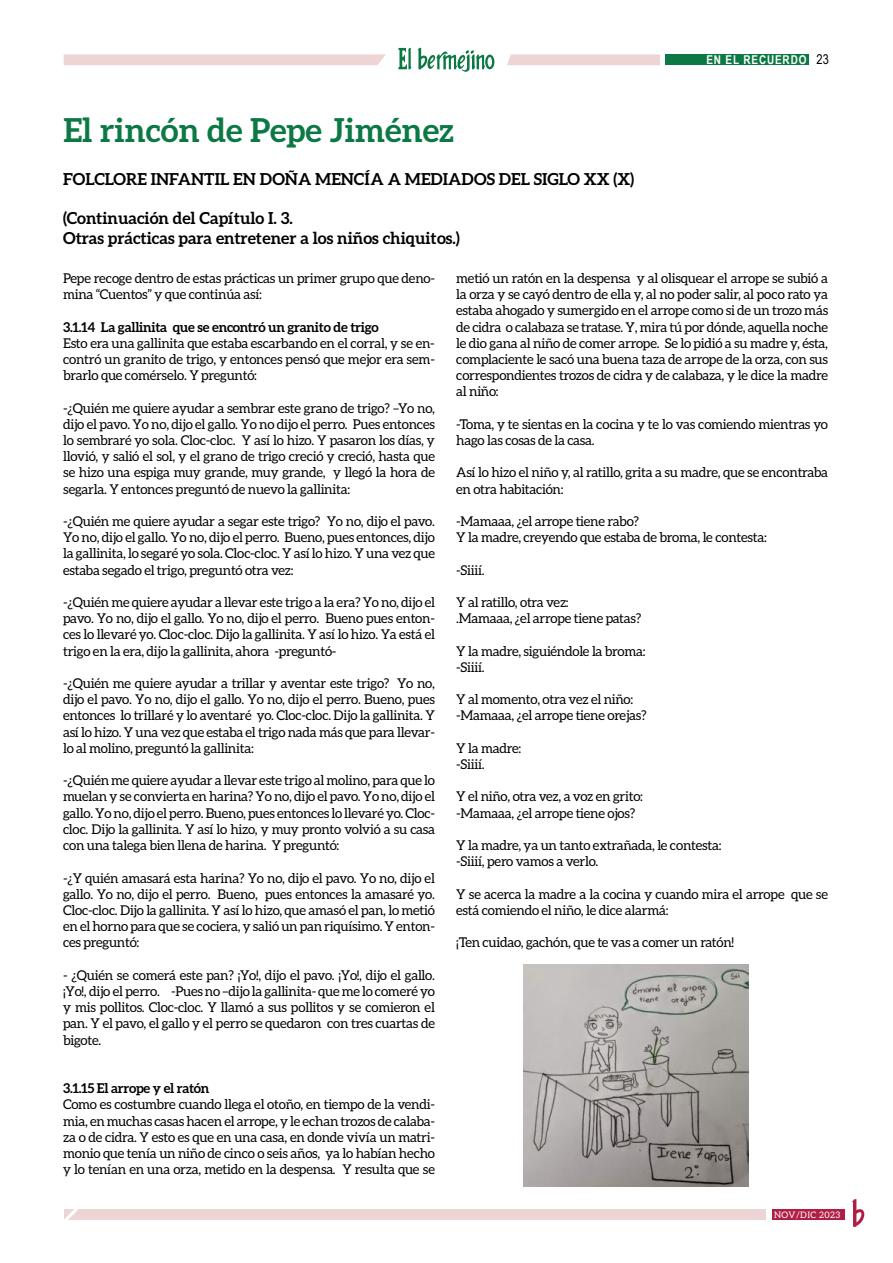
<style>
.page{position:relative;width:893px;height:1263px;background:#fff}
.page>*{position:absolute;margin:0;border:0;box-sizing:border-box;transform-origin:0 0}
.t1{font:700 33px "Aleo";color:#0c7944}
.t2{font:700 16.5px/19.8px "Aleo";color:#000}
.t3{font:13.5px/16.2px "Aleo";letter-spacing:-.02em;color:#000}
.t4{font:700 13.5px "Aleo";letter-spacing:-.02em;color:#000}
.t5{font:13.5px "Arial Narrow";color:#000}
.t6{font:700 12.15px "Arial Narrow";letter-spacing:.07em;color:#fff}
.t7{font:9px "Aleo";letter-spacing:.05em;color:#fff}
</style>
<div class="page">
<div style="left:64px;top:1209px;width:701px;height:11px;background:#eed5d5"></div>
<svg style="left:64px;top:1209px;width:15px;height:11px"></svg>
<svg style="left:852px;top:1199px;width:13px;height:28px"></svg>
<div style="left:772px;top:1209px;width:73px;height:11px;background:#b01e45"></div>
<svg style="left:507px;top:54px;width:153px;height:11px;background:#eed6d6"></svg>
<svg style="left:64px;top:54px;width:322px;height:11px;background:#eed6d6"></svg>
<svg style="left:398px;top:48px;width:14px;height:21px"></svg>
<svg style="left:418px;top:48px;width:76px;height:24px"></svg>
<div style="left:665px;top:54px;width:143px;height:11px;background:#0c7944"></div>
<img style="left:524px;top:965px;width:225px;height:221px">
<p class="t6" style="left:706px;top:51px;width:102px">EN EL RECUERDO</p>
<p class="t5" style="left:817px;top:50px;width:14px">23</p>
<h1 class="t1" style="left:63px;top:111px;width:392px">El rincón de Pepe Jiménez</h1>
<p class="t2" style="left:63px;top:169px;width:573px">FOLCLORE INFANTIL EN DOÑA MENCÍA A MEDIADOS DEL SIGLO XX (X)</p>
<p class="t2" style="left:63px;top:208px;width:398px">(Continuación del Capítulo I. 3.<br>Otras prácticas para entretener a los niños chiquitos.)</p>
<p class="t3" style="left:63px;top:270px;width:373px">Pepe recoge dentro de estas prácticas un primer grupo que deno&shy;mina “Cuentos” y que continúa así:</p>
<p class="t4" style="left:63px;top:319px;width:317px">3.1.14 La gallinita que se encontró un granito de trigo</p>
<p class="t3" style="left:63px;top:335px;width:373px;text-align:justify">Esto era una gallinita que estaba escarbando en el corral, y se en&shy;contró un granito de trigo, y entonces pensó que mejor era sem&shy;brarlo que comérselo. Y preguntó:</p>
<p class="t3" style="left:63px;top:400px;width:373px;text-align:justify">-¿Quién me quiere ayudar a sembrar este grano de trigo? –Yo no, dijo el pavo. Yo no, dijo el gallo. Yo no dijo el perro. Pues entonces lo sembraré yo sola. Cloc-cloc. Y así lo hizo. Y pasaron los días, y llovió, y salió el sol, y el grano de trigo creció y creció, hasta que se hizo una espiga muy grande, muy grande, y llegó la hora de segarla. Y entonces preguntó de nuevo la gallinita:</p>
<p class="t3" style="left:63px;top:513px;width:373px;text-align:justify">-¿Quién me quiere ayudar a segar este trigo? Yo no, dijo el pavo.<br>Yo no, dijo el gallo. Yo no, dijo el perro. Bueno, pues entonces, dijo la gallinita, lo segaré yo sola. Cloc-cloc. Y así lo hizo. Y una vez que estaba segado el trigo, preguntó otra vez:</p>
<p class="t3" style="left:63px;top:594px;width:373px;text-align:justify">-¿Quién me quiere ayudar a llevar este trigo a la era? Yo no, dijo el pavo. Yo no, dijo el gallo. Yo no, dijo el perro. Bueno pues enton&shy;ces lo llevaré yo. Cloc-cloc. Dijo la gallinita. Y así lo hizo. Ya está el trigo en la era, dijo la gallinita, ahora -preguntó-</p>
<p class="t3" style="left:63px;top:675px;width:373px;text-align:justify">-¿Quién me quiere ayudar a trillar y aventar este trigo? Yo no, dijo el pavo. Yo no, dijo el gallo. Yo no, dijo el perro. Bueno, pues entonces lo trillaré y lo aventaré yo. Cloc-cloc. Dijo la gallinita. Y así lo hizo. Y una vez que estaba el trigo nada más que para llevar&shy;lo al molino, preguntó la gallinita:</p>
<p class="t3" style="left:63px;top:772px;width:373px;text-align:justify">-¿Quién me quiere ayudar a llevar este trigo al molino, para que lo muelan y se convierta en harina? Yo no, dijo el pavo. Yo no, dijo el gallo. Yo no, dijo el perro. Bueno, pues entonces lo llevaré yo. Cloc&shy;cloc. Dijo la gallinita. Y así lo hizo, y muy pronto volvió a su casa con una talega bien llena de harina. Y preguntó:</p>
<p class="t3" style="left:63px;top:869px;width:373px;text-align:justify">-¿Y quién amasará esta harina? Yo no, dijo el pavo. Yo no, dijo el gallo. Yo no, dijo el perro. Bueno, pues entonces la amasaré yo.<br>Cloc-cloc. Dijo la gallinita. Y así lo hizo, que amasó el pan, lo metió en el horno para que se cociera, y salió un pan riquísimo. Y enton&shy;ces preguntó:</p>
<p class="t3" style="left:63px;top:967px;width:373px;text-align:justify">- ¿Quién se comerá este pan? ¡Yo!, dijo el pavo. ¡Yo!, dijo el gallo. ¡Yo!, dijo el perro. -Pues no –dijo la gallinita- que me lo comeré yo y mis pollitos. Cloc-cloc. Y llamó a sus pollitos y se comieron el pan. Y el pavo, el gallo y el perro se quedaron con tres cuartas de bigote.</p>
<p class="t4" style="left:63px;top:1080px;width:148px">3.1.15 El arrope y el ratón</p>
<p class="t3" style="left:63px;top:1096px;width:373px;text-align:justify">Como es costumbre cuando llega el otoño, en tiempo de la vendi&shy;mia, en muchas casas hacen el arrope, y le echan trozos de calaba&shy;za o de cidra. Y esto es que en una casa, en donde vivía un matri&shy;monio que tenía un niño de cinco o seis años, ya lo habían hecho y lo tenían en una orza, metido en la despensa. Y resulta que se</p>
<p class="t3" style="left:456px;top:270px;width:373px;text-align:justify">metió un ratón en la despensa y al olisquear el arrope se subió a la orza y se cayó dentro de ella y, al no poder salir, al poco rato ya estaba ahogado y sumergido en el arrope como si de un trozo más de cidra o calabaza se tratase. Y, mira tú por dónde, aquella noche le dio gana al niño de comer arrope. Se lo pidió a su madre y, ésta, complaciente le sacó una buena taza de arrope de la orza, con sus correspondientes trozos de cidra y de calabaza, y le dice la madre al niño:</p>
<p class="t3" style="left:456px;top:416px;width:373px">-Toma, y te sientas en la cocina y te lo vas comiendo mientras yo hago las cosas de la casa.</p>
<p class="t3" style="left:456px;top:464px;width:373px">Así lo hizo el niño y, al ratillo, grita a su madre, que se encontraba en otra habitación:</p>
<p class="t3" style="left:456px;top:513px;width:312px">-Mamaaa, ¿el arrope tiene rabo?<br>Y la madre, creyendo que estaba de broma, le contesta:</p>
<p class="t3" style="left:456px;top:562px;width:30px">-Siiií.</p>
<p class="t3" style="left:456px;top:594px;width:187px">Y al ratillo, otra vez:<br>.Mamaaa, ¿el arrope tiene patas?</p>
<p class="t3" style="left:456px;top:643px;width:191px">Y la madre, siguiéndole la broma: -Siiií.</p>
<p class="t3" style="left:456px;top:691px;width:192px">Y al momento, otra vez el niño: -Mamaaa, ¿el arrope tiene orejas?</p>
<p class="t3" style="left:456px;top:740px;width:66px">Y la madre: -Siiií.</p>
<p class="t3" style="left:456px;top:788px;width:188px">Y el niño, otra vez, a voz en grito: -Mamaaa, ¿el arrope tiene ojos?</p>
<p class="t3" style="left:456px;top:837px;width:267px">Y la madre, ya un tanto extrañada, le contesta: -Siiií, pero vamos a verlo.</p>
<p class="t3" style="left:456px;top:886px;width:373px">Y se acerca la madre a la cocina y cuando mira el arrope que se está comiendo el niño, le dice alarmá:</p>
<p class="t3" style="left:456px;top:934px;width:279px">¡Ten cuidao, gachón, que te vas a comer un ratón!</p>
<p class="t7" style="left:774px;top:1210px;width:67px">NOV/DIC 2023</p>
</div>
